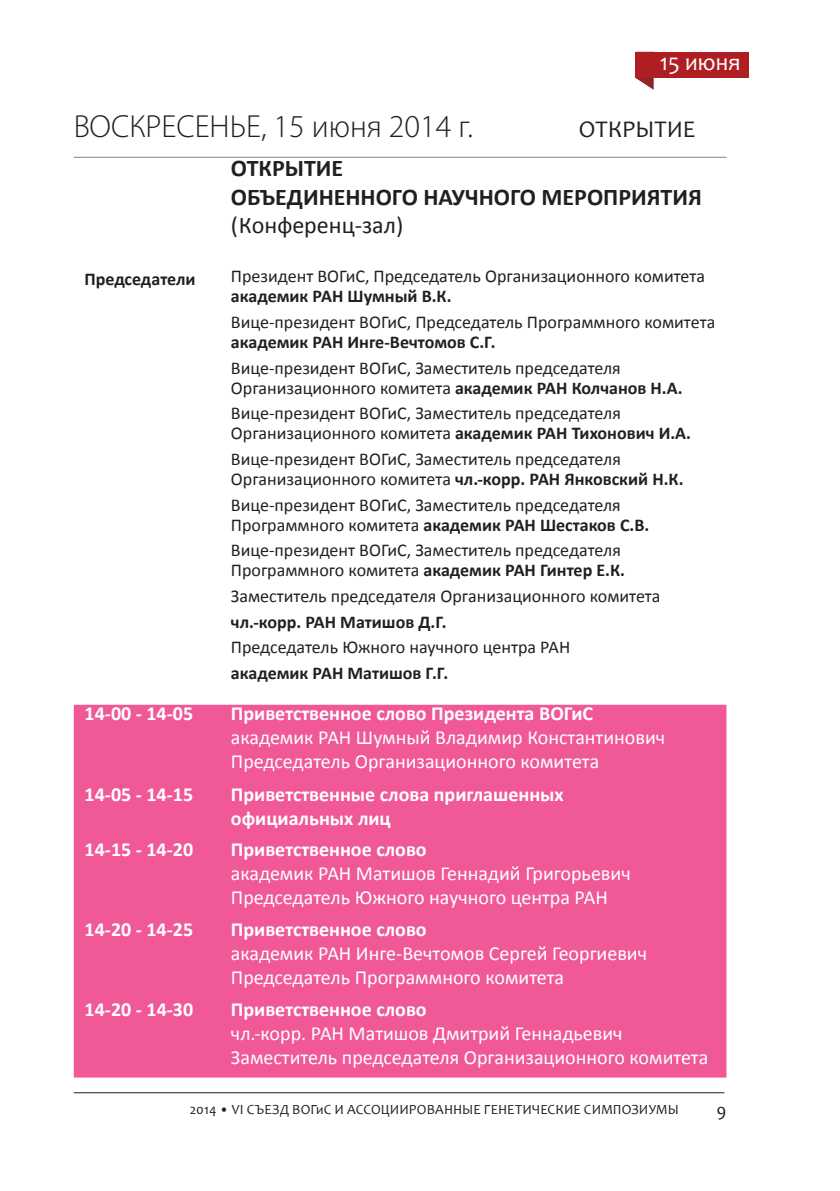
<style>
.page{position:relative;width:840px;height:1191px;background:#fff}
.page>*{position:absolute;margin:0;border:0;box-sizing:border-box;transform-origin:0 0}
.t1{font:300 32px "Myriad Pro";color:#231f20}
.t2{font:700 24px/28.8px "Calibri";color:#231f20}
.t3{font:24px "Calibri";color:#231f20}
.t4{font:24px "Candara";color:#231f20}
.t5{font:24px "Candara";color:#fff}
.t6{font:20px/24px "Calibri";color:#fff}
.t7{font:700 20px/24px "Calibri";color:#fff}
.t8{font:18px/20px "Calibri";color:#231f20}
.t9{font:700 18px "Calibri";color:#231f20}
.t10{font:18px "Candara";color:#231f20}
.t11{font:14px "Candara";letter-spacing:.005em;color:#231f20}
.s1{font-weight:700}
</style>
<div class="page">
<svg style="left:635px;top:78px;width:18px;height:12px"></svg>
<div style="left:635px;top:52px;width:113px;height:26px;background:#af1e22"></div>
<hr style="left:74px;top:1092px;width:650px;height:1px;background:#231f20">
<div style="left:74px;top:704px;width:652px;height:373px;background:#f05898"></div>
<hr style="left:74px;top:157px;width:146px;height:1px;background:#72869e">
<hr style="left:220px;top:157px;width:506px;height:1px;background:#72869e">
<h2 class="t5" style="left:659px;top:52px;width:82px">15 июня</h2>
<h1 class="t1" style="left:74px;top:114px;width:400px">ВОСКРЕСЕНЬЕ, 15 июня 2014 г.</h1>
<h2 class="t4" style="left:578px;top:120px;width:118px">ОТКРЫТИЕ</h2>
<p class="t9" style="left:85px;top:271px;width:112px">Председатели</p>
<h2 class="t2" style="left:231px;top:155px;width:472px">ОТКРЫТИЕ<br>ОБЪЕДИНЕННОГО НАУЧНОГО МЕРОПРИЯТИЯ</h2>
<h2 class="t3" style="left:231px;top:215px;width:174px">(Конференц-зал)</h2>
<p class="t8" style="left:231px;top:268px;width:475px">Президент ВОГиС, Председатель Организационного комитета</p>
<p class="t9" style="left:231px;top:289px;width:222px">академик РАН Шумный В.К.</p>
<p class="t8" style="left:231px;top:313px;width:485px">Вице-президент ВОГиС, Председатель Программного комитета</p>
<p class="t9" style="left:231px;top:334px;width:266px">академик РАН Инге-Вечтомов С.Г.</p>
<p class="t8" style="left:231px;top:359px;width:453px">Вице-президент ВОГиС, Заместитель председателя<br>Организационного комитета <span class="s1">академик РАН Колчанов Н.А.</span></p>
<p class="t8" style="left:231px;top:405px;width:461px">Вице-президент ВОГиС, Заместитель председателя<br>Организационного комитета <span class="s1">академик РАН Тихонович И.А.</span></p>
<p class="t8" style="left:231px;top:450px;width:454px">Вице-президент ВОГиС, Заместитель председателя<br>Организационного комитета <span class="s1">чл.-корр. РАН Янковский Н.К.</span></p>
<p class="t8" style="left:231px;top:496px;width:419px">Вице-президент ВОГиС, Заместитель председателя<br>Программного комитета <span class="s1">академик РАН Шестаков С.В.</span></p>
<p class="t8" style="left:231px;top:542px;width:395px">Вице-президент ВОГиС, Заместитель председателя<br>Программного комитета <span class="s1">академик РАН Гинтер Е.К.</span></p>
<p class="t8" style="left:231px;top:587px;width:431px">Заместитель председателя Организационного комитета</p>
<p class="t9" style="left:231px;top:614px;width:217px">чл.-корр. РАН Матишов Д.Г.</p>
<p class="t8" style="left:231px;top:639px;width:340px">Председатель Южного научного центра РАН</p>
<p class="t9" style="left:231px;top:665px;width:218px">академик РАН Матишов Г.Г.</p>
<p class="t7" style="left:85px;top:702px;width:110px">14-00 - 14-05</p>
<p class="t7" style="left:231px;top:702px;width:363px">Приветственное слово Президента ВОГиС</p>
<p class="t6" style="left:231px;top:726px;width:435px">академик РАН Шумный Владимир Константинович<br>Председатель Организационного комитета</p>
<p class="t7" style="left:85px;top:784px;width:110px">14-05 - 14-15</p>
<p class="t7" style="left:231px;top:784px;width:334px">Приветственные слова приглашенных официальных лиц</p>
<p class="t7" style="left:85px;top:839px;width:110px">14-15 - 14-20</p>
<p class="t7" style="left:231px;top:839px;width:197px">Приветственное слово</p>
<p class="t6" style="left:231px;top:863px;width:401px">академик РАН Матишов Геннадий Григорьевич<br>Председатель Южного научного центра РАН</p>
<p class="t7" style="left:85px;top:919px;width:110px">14-20 - 14-25</p>
<p class="t7" style="left:231px;top:919px;width:197px">Приветственное слово</p>
<p class="t6" style="left:231px;top:943px;width:417px">академик РАН Инге-Вечтомов Сергей Георгиевич<br>Председатель Программного комитета</p>
<p class="t7" style="left:85px;top:999px;width:110px">14-20 - 14-30</p>
<p class="t7" style="left:231px;top:999px;width:197px">Приветственное слово</p>
<p class="t6" style="left:231px;top:1023px;width:478px">чл.-корр. РАН Матишов Дмитрий Геннадьевич<br>Заместитель председателя Организационного комитета</p>
<p class="t11" style="left:189px;top:1104px;width:490px">2014 • VI СЪЕЗД ВОГиС И АССОЦИИРОВАННЫЕ ГЕНЕТИЧЕСКИЕ СИМПОЗИУМЫ</p>
<p class="t10" style="left:716px;top:1102px;width:11px">9</p>
</div>
